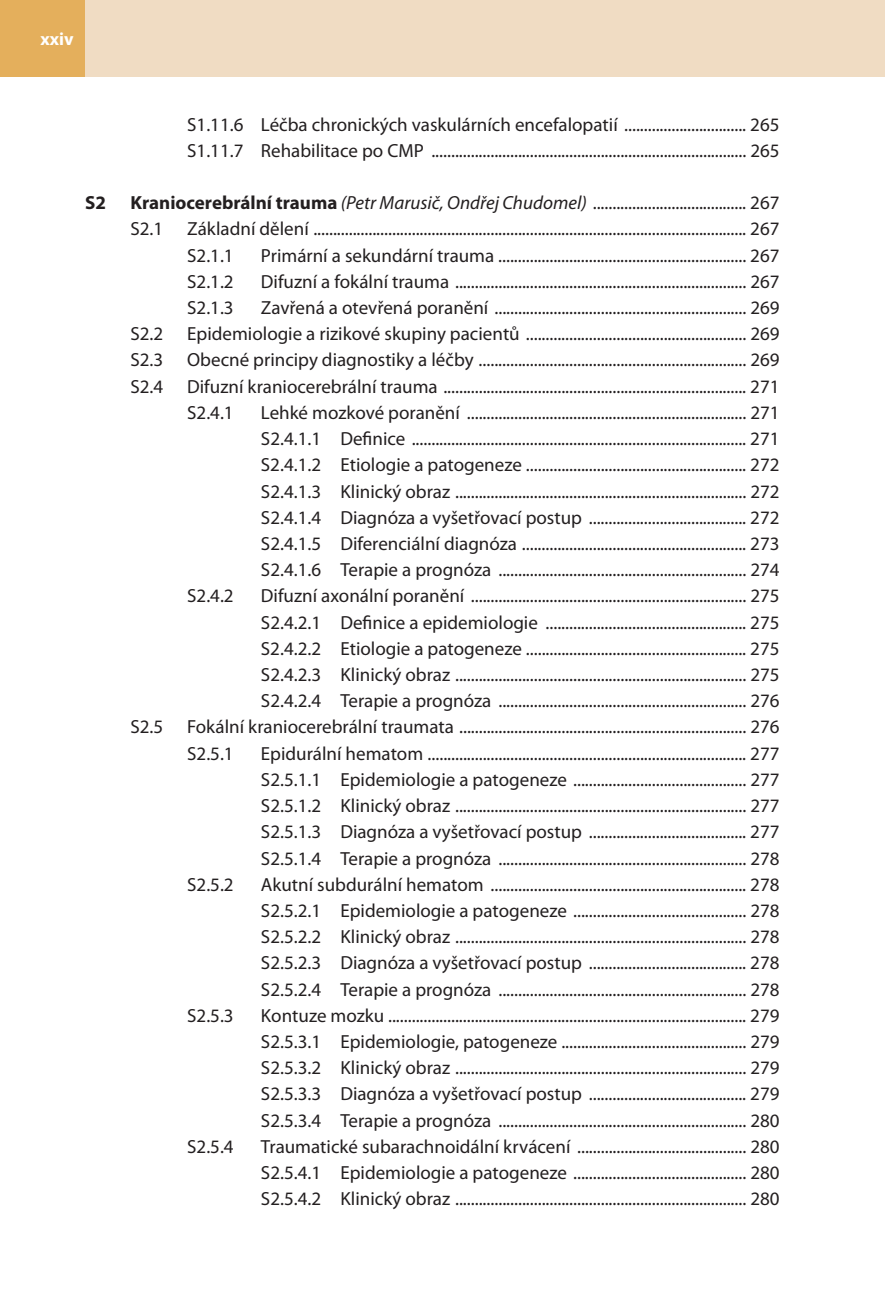
<style>
.page{position:relative;width:885px;height:1316px;background:#fff}
.page>*{position:absolute;margin:0;border:0;box-sizing:border-box;transform-origin:0 0}
.t1{font:19px/26.2px "Myriad Pro";color:#231f20;text-align:justify}
.t2{font:700 19px "Myriad Pro";color:#231f20}
.t3{font:700 18px "Myriad Pro";color:#fff}
.s1{font-weight:700}
.s2{font-style:italic}
</style>
<div class="page">
<div style="left:0;top:0;width:85px;height:77px;background:#e4af5c"></div>
<div style="left:85px;top:0;width:799px;height:77px;background:#f0dcc3"></div>
<p class="t3" style="left:41px;top:32px;width:35px">xxiv</p>
<p class="t1" style="left:187px;top:113px;width:594px">S1.11.6 Léčba chronických vaskulárních encefalopatií ............................... 265<br>S1.11.7 Rehabilitace po CMP ................................................................................ 265</p>
<p class="t2" style="left:85px;top:196px;width:22px">S2</p>
<p class="t1" style="left:130px;top:192px;width:650px"><span class="s1">Kraniocerebrální trauma</span> <span class="s2">(Petr Marusič, Ondřej Chudomel)</span> ....................................... 267<br>S2.1</p>
<p class="t1" style="left:187px;top:218px;width:593px">Základní dělení .............................................................................................................. 267<br>S2.1.1</p>
<p class="t1" style="left:261px;top:244px;width:520px">Primární a sekundární trauma ............................................................... 267</p>
<p class="t1" style="left:187px;top:270px;width:48px">S2.1.2</p>
<p class="t1" style="left:261px;top:270px;width:520px">Difuzní a fokální trauma .......................................................................... 267</p>
<p class="t1" style="left:187px;top:296px;width:48px">S2.1.3</p>
<p class="t1" style="left:261px;top:296px;width:520px">Zavřená a otevřená poranění ................................................................ 269</p>
<p class="t1" style="left:130px;top:323px;width:34px">S2.2</p>
<p class="t1" style="left:187px;top:323px;width:594px">Epidemiologie a rizikové skupiny pacientů ........................................................ 269</p>
<p class="t1" style="left:130px;top:349px;width:34px">S2.3</p>
<p class="t1" style="left:187px;top:349px;width:594px">Obecné principy diagnostiky a léčby .................................................................... 269</p>
<p class="t1" style="left:130px;top:375px;width:34px">S2.4</p>
<p class="t1" style="left:187px;top:375px;width:593px">Difuzní kraniocerebrální trauma ............................................................................. 271<br>S2.4.1</p>
<p class="t1" style="left:261px;top:401px;width:520px">Lehké mozkové poranění ....................................................................... 271<br>S2.4.1.1 Definice ..................................................................................... 271<br>S2.4.1.2 Etiologie a patogeneze ........................................................ 272<br>S2.4.1.3 Klinický obraz .......................................................................... 272<br>S2.4.1.4 Diagnóza a vyšetřovací postup ........................................ 272<br>S2.4.1.5 Diferenciální diagnóza ......................................................... 273<br>S2.4.1.6 Terapie a prognóza ............................................................... 274</p>
<p class="t1" style="left:187px;top:585px;width:48px">S2.4.2</p>
<p class="t1" style="left:261px;top:585px;width:520px">Difuzní axonální poranění ...................................................................... 275<br>S2.4.2.1 Definice a epidemiologie ................................................... 275<br>S2.4.2.2 Etiologie a patogeneze ........................................................ 275<br>S2.4.2.3 Klinický obraz .......................................................................... 275<br>S2.4.2.4 Terapie a prognóza ............................................................... 276</p>
<p class="t1" style="left:130px;top:716px;width:34px">S2.5</p>
<p class="t1" style="left:187px;top:716px;width:594px">Fokální kraniocerebrální traumata ......................................................................... 276<br>S2.5.1</p>
<p class="t1" style="left:261px;top:742px;width:520px">Epidurální hematom ................................................................................. 277<br>S2.5.1.1 Epidemiologie a patogeneze ............................................ 277<br>S2.5.1.2 Klinický obraz .......................................................................... 277<br>S2.5.1.3 Diagnóza a vyšetřovací postup ........................................ 277<br>S2.5.1.4 Terapie a prognóza ............................................................... 278</p>
<p class="t1" style="left:187px;top:873px;width:48px">S2.5.2</p>
<p class="t1" style="left:261px;top:873px;width:520px">Akutní subdurální hematom ................................................................. 278<br>S2.5.2.1 Epidemiologie a patogeneze ............................................ 278<br>S2.5.2.2 Klinický obraz .......................................................................... 278<br>S2.5.2.3 Diagnóza a vyšetřovací postup ........................................ 278<br>S2.5.2.4 Terapie a prognóza ............................................................... 278</p>
<p class="t1" style="left:187px;top:1004px;width:48px">S2.5.3</p>
<p class="t1" style="left:261px;top:1004px;width:520px">Kontuze mozku ........................................................................................... 279<br>S2.5.3.1 Epidemiologie, patogeneze ............................................... 279<br>S2.5.3.2 Klinický obraz .......................................................................... 279<br>S2.5.3.3 Diagnóza a vyšetřovací postup ........................................ 279<br>S2.5.3.4 Terapie a prognóza ............................................................... 280</p>
<p class="t1" style="left:187px;top:1135px;width:48px">S2.5.4</p>
<p class="t1" style="left:261px;top:1135px;width:520px">Traumatické subarachnoidální krvácení ........................................... 280<br>S2.5.4.1 Epidemiologie a patogeneze ............................................ 280<br>S2.5.4.2 Klinický obraz .......................................................................... 280</p>
</div>
